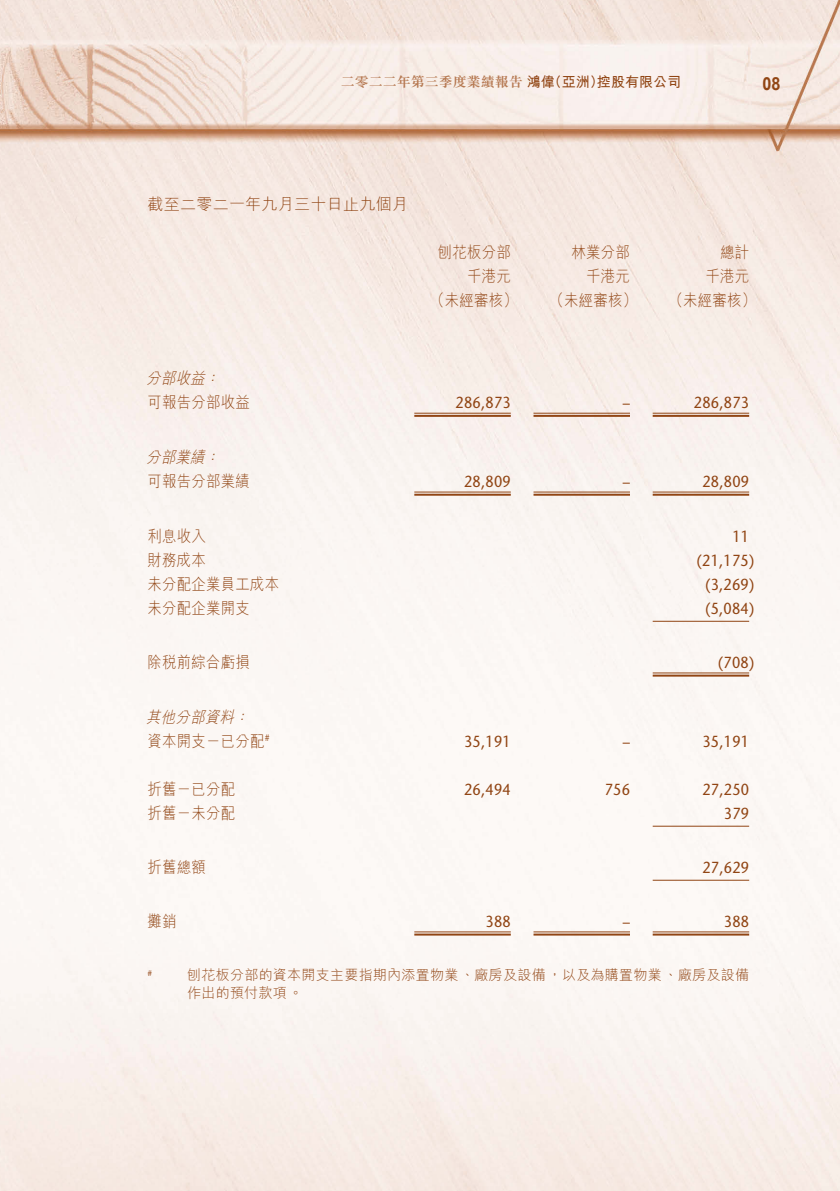
<style>
.page{position:relative;width:840px;height:1191px;background:#fff}
.page>*{position:absolute;margin:0;border:0;box-sizing:border-box;transform-origin:0 0}
.t1{font:700 18px "Arial";color:#914514;scale:.9 1}
.t2{font:300 16px "M Hei HK";letter-spacing:.015em;color:#914514;scale:.9 1}
.t3{font:500 16px "Stone Sans Std";letter-spacing:.015em;color:#914514;scale:.9 1}
.t4{font:italic 300 16px "M Hei HK";color:#914514;scale:.9 1}
.t5{font:300 16px "M Hei HK";letter-spacing:.015em;color:#914514}
.t6{font:300 14px "M Hei HK";letter-spacing:.02em;color:#914514}
.t7{font:700 14px "M Sung HK";color:#b67952}
.t8{font:700 14px "M Hei HK";color:#914514}
.t9{font:500 9.4px "Stone Sans Std";color:#914514;scale:.9 1}
.t10{font:500 8.2px "Stone Sans Std";color:#914514}
.s1{font-family:"M Hei HK";color:#914514}
</style>
<div class="page">
<img style="left:0;top:0;width:839px;height:1191px">
<hr style="left:414px;top:413px;width:96px;height:1px;background:#914514">
<hr style="left:414px;top:415px;width:96px;height:2px;background:#914514">
<hr style="left:533px;top:413px;width:96px;height:1px;background:#914514">
<hr style="left:533px;top:415px;width:96px;height:2px;background:#914514">
<hr style="left:652px;top:413px;width:96px;height:1px;background:#914514">
<hr style="left:652px;top:415px;width:96px;height:2px;background:#914514">
<hr style="left:414px;top:492px;width:96px;height:1px;background:#914514">
<hr style="left:414px;top:494px;width:96px;height:2px;background:#914514">
<hr style="left:533px;top:492px;width:96px;height:1px;background:#914514">
<hr style="left:533px;top:494px;width:96px;height:2px;background:#914514">
<hr style="left:652px;top:492px;width:96px;height:1px;background:#914514">
<hr style="left:652px;top:494px;width:96px;height:2px;background:#914514">
<hr style="left:652px;top:621px;width:96px;height:1px;background:#914514">
<hr style="left:652px;top:672px;width:96px;height:1px;background:#914514">
<hr style="left:652px;top:674px;width:96px;height:2px;background:#914514">
<hr style="left:652px;top:825px;width:96px;height:1px;background:#914514">
<hr style="left:652px;top:879px;width:96px;height:1px;background:#914514">
<hr style="left:414px;top:931px;width:96px;height:1px;background:#914514">
<hr style="left:414px;top:933px;width:96px;height:2px;background:#914514">
<hr style="left:533px;top:931px;width:96px;height:1px;background:#914514">
<hr style="left:533px;top:933px;width:96px;height:2px;background:#914514">
<hr style="left:652px;top:931px;width:96px;height:1px;background:#914514">
<hr style="left:652px;top:933px;width:96px;height:2px;background:#914514">
<p class="t7" style="left:340px;top:72px;width:215px">二零二二年第三季度業績報告<span class="s1">鴻偉</span></p>
<p class="t8" style="left:596px;top:72px;width:85px">控股有限公司</p>
<p class="t8" style="left:547px;top:72px;width:57px">（亞洲）</p>
<p class="t1" style="left:762px;top:71px;width:22px">08</p>
<p class="t5" style="left:147px;top:193px;width:262px">截至二零二一年九月三十日止九個月</p>
<p class="t4" style="left:146px;top:367px;width:72px">分部收益</p>
<p class="t4" style="left:205px;top:367px;width:23px">：</p>
<p class="t2" style="left:147px;top:391px;width:115px">可報告分部收益</p>
<p class="t4" style="left:146px;top:446px;width:72px">分部業績</p>
<p class="t4" style="left:205px;top:446px;width:23px">：</p>
<p class="t2" style="left:147px;top:470px;width:115px">可報告分部業績</p>
<p class="t2" style="left:147px;top:524px;width:66px">利息收入</p>
<p class="t2" style="left:147px;top:548px;width:66px">財務成本</p>
<p class="t2" style="left:147px;top:572px;width:148px">未分配企業員工成本</p>
<p class="t2" style="left:147px;top:596px;width:115px">未分配企業開支</p>
<p class="t2" style="left:147px;top:650px;width:115px">除稅前綜合虧損</p>
<p class="t4" style="left:146px;top:705px;width:104px">其他分部資料</p>
<p class="t4" style="left:234px;top:705px;width:23px">：</p>
<p class="t2" style="left:147px;top:729px;width:131px">資本開支－已分配</p>
<p class="t9" style="left:265px;top:732px;width:7px">#</p>
<p class="t2" style="left:147px;top:777px;width:99px">折舊－已分配</p>
<p class="t2" style="left:147px;top:801px;width:99px">折舊－未分配</p>
<p class="t2" style="left:147px;top:855px;width:66px">折舊總額</p>
<p class="t2" style="left:147px;top:909px;width:34px">攤銷</p>
<p class="t2" style="left:437px;top:241px;width:83px">刨花板分部</p>
<p class="t2" style="left:467px;top:265px;width:50px">千港元</p>
<p class="t2" style="left:430px;top:289px;width:99px">（未經審核）</p>
<p class="t3" style="left:455px;top:393px;width:63px">286,873</p>
<p class="t3" style="left:464px;top:472px;width:53px">28,809</p>
<p class="t3" style="left:464px;top:731px;width:53px">35,191</p>
<p class="t3" style="left:464px;top:779px;width:53px">26,494</p>
<p class="t3" style="left:485px;top:911px;width:30px">388</p>
<p class="t2" style="left:571px;top:241px;width:66px">林業分部</p>
<p class="t2" style="left:586px;top:265px;width:50px">千港元</p>
<p class="t2" style="left:549px;top:289px;width:99px">（未經審核）</p>
<p class="t3" style="left:622px;top:393px;width:9px">–</p>
<p class="t3" style="left:622px;top:472px;width:9px">–</p>
<p class="t3" style="left:622px;top:731px;width:9px">–</p>
<p class="t3" style="left:604px;top:779px;width:30px">756</p>
<p class="t3" style="left:622px;top:911px;width:9px">–</p>
<p class="t2" style="left:719px;top:241px;width:34px">總計</p>
<p class="t2" style="left:705px;top:265px;width:50px">千港元</p>
<p class="t2" style="left:668px;top:289px;width:99px">（未經審核(</p>
<p class="t3" style="left:693px;top:393px;width:63px">286,873</p>
<p class="t3" style="left:702px;top:472px;width:53px">28,809</p>
<p class="t3" style="left:732px;top:526px;width:20px">11</p>
<p class="t3" style="left:696px;top:550px;width:65px">)21,175(</p>
<p class="t3" style="left:705px;top:574px;width:56px">)3,269(</p>
<p class="t3" style="left:705px;top:598px;width:56px">)5,084(</p>
<p class="t3" style="left:717px;top:652px;width:41px">)708(</p>
<p class="t3" style="left:702px;top:731px;width:53px">35,191</p>
<p class="t3" style="left:702px;top:779px;width:53px">27,250</p>
<p class="t3" style="left:723px;top:803px;width:30px">379</p>
<p class="t3" style="left:702px;top:857px;width:53px">27,629</p>
<p class="t3" style="left:723px;top:911px;width:30px">388</p>
<p class="t10" style="left:147px;top:968px;width:6px">#</p>
<p class="t6" style="left:187px;top:965px;width:563px">刨花板分部的資本開支主要指期內添置物業、廠房及設備，以及為購置物業、廠房及設備</p>
<p class="t6" style="left:187px;top:983px;width:117px">作出的預付款項。</p>
</div>
